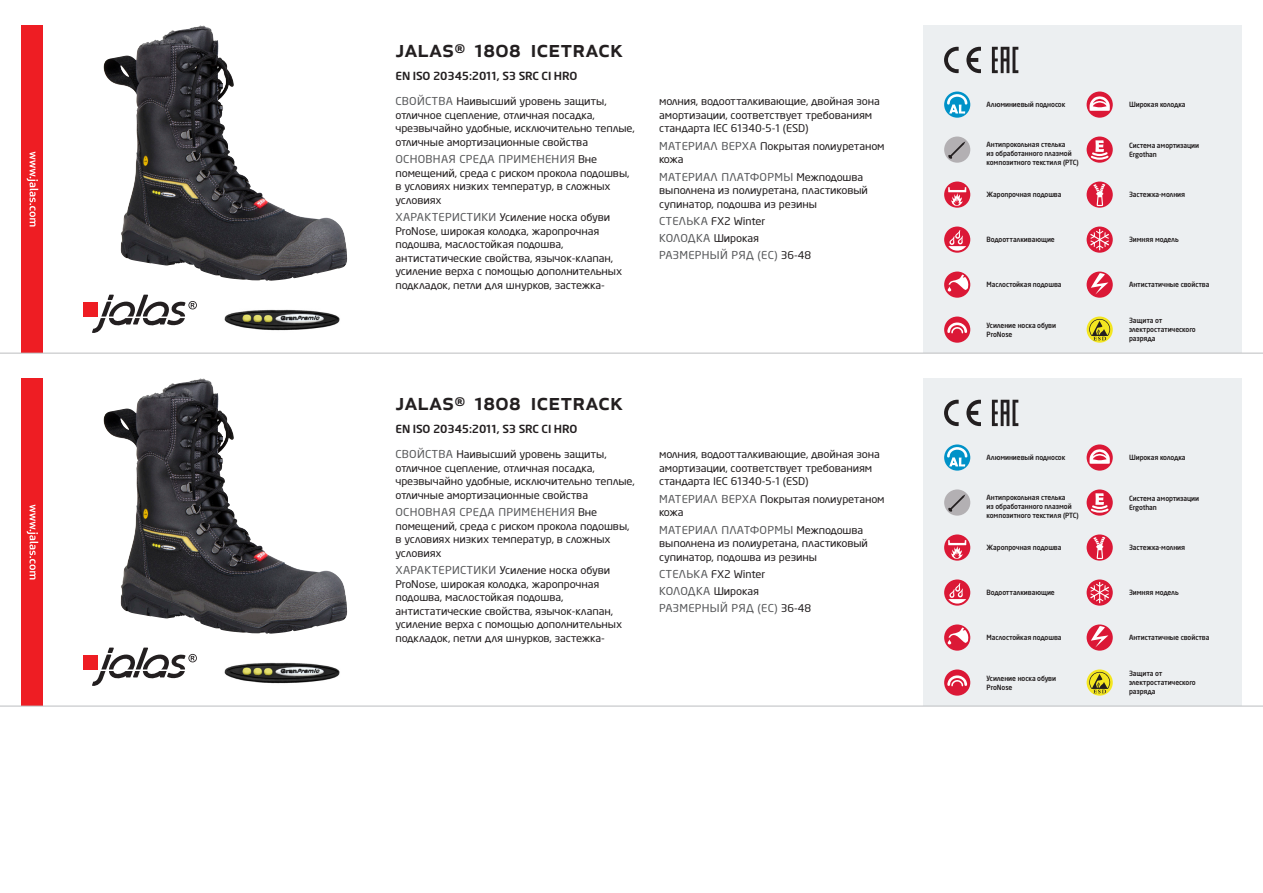
<style>
.page{position:relative;width:1263px;height:893px;background:#fff}
.page>*{position:absolute;margin:0;border:0;box-sizing:border-box;transform-origin:0 0}
.Produkt_namn{font:500 24px "Apex New";color:#231f20}
.Ingress{font:500 11.1px "Neo Sans Pro Cyr";letter-spacing:-.015em;color:#231f20;scale:1.06 1}
.Funktion{font:10.8px "Neo Sans Pro Cyr";letter-spacing:.025em;color:#57585a;scale:1.06 1}
.Funktion-2{font:10.8px "Neo Sans Pro Cyr";color:#57585a;scale:1.06 1}
.Funktion-3{font:10.5px/13.6px "Neo Sans Pro Cyr";letter-spacing:-.01em;color:#231f20;scale:1.06 1}
.Artikel{font:500 7.2px/9px "Neo Sans Pro Cyr";letter-spacing:-.01em;color:#231f20;scale:.95 1}
.s1{font-size:10.8px;color:#57585a}
.s2{font-size:10.5px;color:#231f20}
</style>
<div class="page">
<img style="left:103px;top:26px;width:170px;height:255px">
<div style="left:83px;top:302px;width:15px;height:15px;background:#ee1d23"></div>
<svg style="left:92px;top:295px;width:105px;height:38px"></svg>
<img style="left:224px;top:309px;width:116px;height:22px">
<div style="left:21px;top:26px;width:22px;height:327px;background:#ee1d23"></div>
<svg style="left:27px;top:152px;width:11px;height:75px"></svg>
<div style="left:923px;top:26px;width:319px;height:327px;background:#eceff1"></div>
<svg style="left:966px;top:47px;width:15px;height:26px"></svg>
<svg style="left:944px;top:47px;width:15px;height:26px"></svg>
<svg style="left:992px;top:47px;width:26px;height:26px"></svg>
<svg style="left:944px;top:92px;width:26px;height:26px"></svg>
<svg style="left:947px;top:94px;width:20px;height:20px"></svg>
<div style="left:944px;top:137px;width:26px;height:26px;background:#b3b0b3;border-radius:50%"></div>
<svg style="left:948px;top:141px;width:17px;height:18px"></svg>
<div style="left:944px;top:182px;width:26px;height:26px;background:#db1836;border-radius:50%"></div>
<svg style="left:948px;top:187px;width:18px;height:19px"></svg>
<div style="left:944px;top:227px;width:26px;height:26px;background:#db1836;border-radius:50%"></div>
<svg style="left:948px;top:230px;width:18px;height:21px"></svg>
<svg style="left:944px;top:272px;width:26px;height:26px"></svg>
<svg style="left:948px;top:275px;width:20px;height:17px"></svg>
<div style="left:944px;top:317px;width:26px;height:26px;background:#db1836;border-radius:50%"></div>
<svg style="left:947px;top:322px;width:20px;height:11px"></svg>
<svg style="left:1086px;top:92px;width:27px;height:26px"></svg>
<svg style="left:1089px;top:96px;width:21px;height:15px"></svg>
<svg style="left:1086px;top:137px;width:27px;height:26px"></svg>
<svg style="left:1089px;top:140px;width:21px;height:21px"></svg>
<div style="left:1086px;top:182px;width:27px;height:26px;background:#db1836;border-radius:50%"></div>
<svg style="left:1093px;top:184px;width:12px;height:22px"></svg>
<svg style="left:1086px;top:227px;width:27px;height:26px"></svg>
<svg style="left:1090px;top:229px;width:19px;height:21px"></svg>
<svg style="left:1086px;top:272px;width:27px;height:26px"></svg>
<svg style="left:1091px;top:273px;width:17px;height:22px"></svg>
<svg style="left:1086px;top:317px;width:27px;height:26px"></svg>
<svg style="left:1089px;top:319px;width:21px;height:21px"></svg>
<img style="left:103px;top:379px;width:168px;height:255px">
<div style="left:83px;top:654px;width:15px;height:15px;background:#ee1d23"></div>
<svg style="left:92px;top:648px;width:105px;height:38px"></svg>
<img style="left:224px;top:662px;width:116px;height:22px">
<div style="left:21px;top:378px;width:22px;height:328px;background:#ee1d23"></div>
<svg style="left:27px;top:505px;width:11px;height:74px"></svg>
<div style="left:923px;top:378px;width:319px;height:328px;background:#eceff1"></div>
<svg style="left:966px;top:400px;width:15px;height:26px"></svg>
<svg style="left:944px;top:400px;width:15px;height:26px"></svg>
<svg style="left:992px;top:400px;width:26px;height:26px"></svg>
<svg style="left:944px;top:444px;width:26px;height:27px"></svg>
<svg style="left:947px;top:447px;width:20px;height:19px"></svg>
<div style="left:944px;top:489px;width:26px;height:27px;background:#b3b0b3;border-radius:50%"></div>
<svg style="left:948px;top:494px;width:17px;height:18px"></svg>
<svg style="left:944px;top:534px;width:26px;height:27px"></svg>
<svg style="left:948px;top:540px;width:18px;height:19px"></svg>
<svg style="left:944px;top:579px;width:26px;height:27px"></svg>
<svg style="left:948px;top:583px;width:18px;height:21px"></svg>
<svg style="left:944px;top:624px;width:26px;height:27px"></svg>
<svg style="left:948px;top:627px;width:20px;height:17px"></svg>
<div style="left:944px;top:669px;width:26px;height:27px;background:#db1836;border-radius:50%"></div>
<svg style="left:947px;top:675px;width:20px;height:11px"></svg>
<svg style="left:1086px;top:444px;width:27px;height:27px"></svg>
<svg style="left:1089px;top:449px;width:21px;height:15px"></svg>
<svg style="left:1086px;top:489px;width:27px;height:27px"></svg>
<svg style="left:1089px;top:493px;width:21px;height:21px"></svg>
<svg style="left:1086px;top:534px;width:27px;height:27px"></svg>
<svg style="left:1093px;top:537px;width:12px;height:22px"></svg>
<svg style="left:1086px;top:579px;width:27px;height:27px"></svg>
<svg style="left:1090px;top:582px;width:19px;height:21px"></svg>
<svg style="left:1086px;top:624px;width:27px;height:27px"></svg>
<svg style="left:1091px;top:626px;width:17px;height:21px"></svg>
<svg style="left:1086px;top:669px;width:27px;height:27px"></svg>
<svg style="left:1089px;top:672px;width:21px;height:21px"></svg>
<hr style="left:0;top:353px;width:1263px;height:1px;background:#bcbdc0">
<hr style="left:0;top:706px;width:1263px;height:1px;background:#bcbdc0">
<p class="Produkt_namn" style="left:395px;top:33px;width:229px">JALAS<sup>®</sup> 1808 ICETRACK</p>
<p class="Ingress" style="left:395px;top:69px;width:173px">EN ISO 20345:2011, S3 SRC CI HRO</p>
<p class="Funktion-3" style="left:395px;top:94px;width:227px"><span class="s1">СВОЙСТВА</span> Наивысший уровень защиты, отличное сцепление, отличная посадка, чрезвычайно удобные, исключительно теплые, отличные амортизационные свойства</p>
<p class="Funktion" style="left:395px;top:152px;width:192px">ОСНОВНАЯ СРЕДА ПРИМЕНЕНИЯ <span class="s2">Вне</span></p>
<p class="Funktion-3" style="left:395px;top:166px;width:222px">помещений, среда с риском прокола подошвы, в условиях низких температур, в сложных условиях</p>
<p class="Funktion-3" style="left:395px;top:210px;width:215px"><span class="s1">ХАРАКТЕРИСТИКИ</span> Усиление носка обуви ProNose, широкая колодка, жаропрочная подошва, маслостойкая подошва, антистатические свойства, язычок-клапан, усиление верха с помощью дополнительных подкладок, петли для шнурков, застежка-</p>
<p class="Funktion-3" style="left:659px;top:94px;width:210px">молния, водоотталкивающие, двойная зона амортизации, соответствует требованиям стандарта IEC 61340-5-1 (ESD)</p>
<p class="Funktion-3" style="left:659px;top:139px;width:214px"><span class="s1">МАТЕРИАЛ ВЕРХА</span> Покрытая полиуретаном кожа</p>
<p class="Funktion" style="left:659px;top:170px;width:194px">МАТЕРИАЛ ПЛАТФОРМЫ <span class="s2">Межподошва</span></p>
<p class="Funktion-3" style="left:659px;top:183px;width:199px">выполнена из полиуретана, пластиковый супинатор, подошва из резины</p>
<p class="Funktion-3" style="left:659px;top:214px;width:102px"><span class="s1">СТЕЛЬКА</span> FX2 Winter</p>
<p class="Funktion-2" style="left:659px;top:232px;width:96px">КОЛОДКА <span class="s2">Широкая</span></p>
<p class="Funktion" style="left:659px;top:249px;width:145px">РАЗМЕРНЫЙ РЯД (EC) <span class="s2">36-48</span></p>
<p class="Produkt_namn" style="left:395px;top:385px;width:229px">JALAS<sup>®</sup> 1808 ICETRACK</p>
<p class="Ingress" style="left:395px;top:422px;width:173px">EN ISO 20345:2011, S3 SRC CI HRO</p>
<p class="Funktion-3" style="left:395px;top:447px;width:227px"><span class="s1">СВОЙСТВА</span> Наивысший уровень защиты, отличное сцепление, отличная посадка, чрезвычайно удобные, исключительно теплые, отличные амортизационные свойства</p>
<p class="Funktion" style="left:395px;top:505px;width:192px">ОСНОВНАЯ СРЕДА ПРИМЕНЕНИЯ <span class="s2">Вне</span></p>
<p class="Funktion-3" style="left:395px;top:519px;width:222px">помещений, среда с риском прокола подошвы, в условиях низких температур, в сложных условиях</p>
<p class="Funktion-3" style="left:395px;top:563px;width:215px"><span class="s1">ХАРАКТЕРИСТИКИ</span> Усиление носка обуви ProNose, широкая колодка, жаропрочная подошва, маслостойкая подошва, антистатические свойства, язычок-клапан, усиление верха с помощью дополнительных подкладок, петли для шнурков, застежка-</p>
<p class="Funktion-3" style="left:659px;top:447px;width:210px">молния, водоотталкивающие, двойная зона амортизации, соответствует требованиям стандарта IEC 61340-5-1 (ESD)</p>
<p class="Funktion-3" style="left:659px;top:492px;width:214px"><span class="s1">МАТЕРИАЛ ВЕРХА</span> Покрытая полиуретаном кожа</p>
<p class="Funktion" style="left:659px;top:523px;width:194px">МАТЕРИАЛ ПЛАТФОРМЫ <span class="s2">Межподошва</span></p>
<p class="Funktion-3" style="left:659px;top:536px;width:199px">выполнена из полиуретана, пластиковый супинатор, подошва из резины</p>
<p class="Funktion-3" style="left:659px;top:567px;width:102px"><span class="s1">СТЕЛЬКА</span> FX2 Winter</p>
<p class="Funktion-2" style="left:659px;top:585px;width:96px">КОЛОДКА <span class="s2">Широкая</span></p>
<p class="Funktion" style="left:659px;top:602px;width:145px">РАЗМЕРНЫЙ РЯД (EC) <span class="s2">36-48</span></p>
<p class="Artikel" style="left:986px;top:100px;width:85px">Алюминиевый подносок</p>
<p class="Artikel" style="left:986px;top:140px;width:98px">Антипрокольная стелька<br>из обработанного плазмой композитного текстиля (РТС)</p>
<p class="Artikel" style="left:986px;top:190px;width:80px">Жаропрочная подошва</p>
<p class="Artikel" style="left:986px;top:235px;width:73px">Водоотталкивающие</p>
<p class="Artikel" style="left:986px;top:280px;width:80px">Маслостойкая подошва</p>
<p class="Artikel" style="left:986px;top:321px;width:75px">Усиление носка обуви<br>ProNose</p>
<p class="Artikel" style="left:986px;top:453px;width:85px">Алюминиевый подносок</p>
<p class="Artikel" style="left:986px;top:493px;width:98px">Антипрокольная стелька<br>из обработанного плазмой композитного текстиля (РТС)</p>
<p class="Artikel" style="left:986px;top:543px;width:80px">Жаропрочная подошва</p>
<p class="Artikel" style="left:986px;top:588px;width:73px">Водоотталкивающие</p>
<p class="Artikel" style="left:986px;top:633px;width:80px">Маслостойкая подошва</p>
<p class="Artikel" style="left:986px;top:674px;width:75px">Усиление носка обуви<br>ProNose</p>
<p class="Artikel" style="left:1129px;top:100px;width:61px">Широкая колодка</p>
<p class="Artikel" style="left:1129px;top:141px;width:75px">Система амортизации<br>Ergothan</p>
<p class="Artikel" style="left:1129px;top:190px;width:61px">Застежка-молния</p>
<p class="Artikel" style="left:1129px;top:235px;width:54px">Зимняя модель</p>
<p class="Artikel" style="left:1129px;top:280px;width:86px">Антистатичные свойства</p>
<p class="Artikel" style="left:1129px;top:316px;width:72px">Защита от электростатического разряда</p>
<p class="Artikel" style="left:1129px;top:453px;width:61px">Широкая колодка</p>
<p class="Artikel" style="left:1129px;top:494px;width:75px">Система амортизации<br>Ergothan</p>
<p class="Artikel" style="left:1129px;top:543px;width:61px">Застежка-молния</p>
<p class="Artikel" style="left:1129px;top:588px;width:54px">Зимняя модель</p>
<p class="Artikel" style="left:1129px;top:633px;width:86px">Антистатичные свойства</p>
<p class="Artikel" style="left:1129px;top:669px;width:72px">Защита от электростатического разряда</p>
</div>
